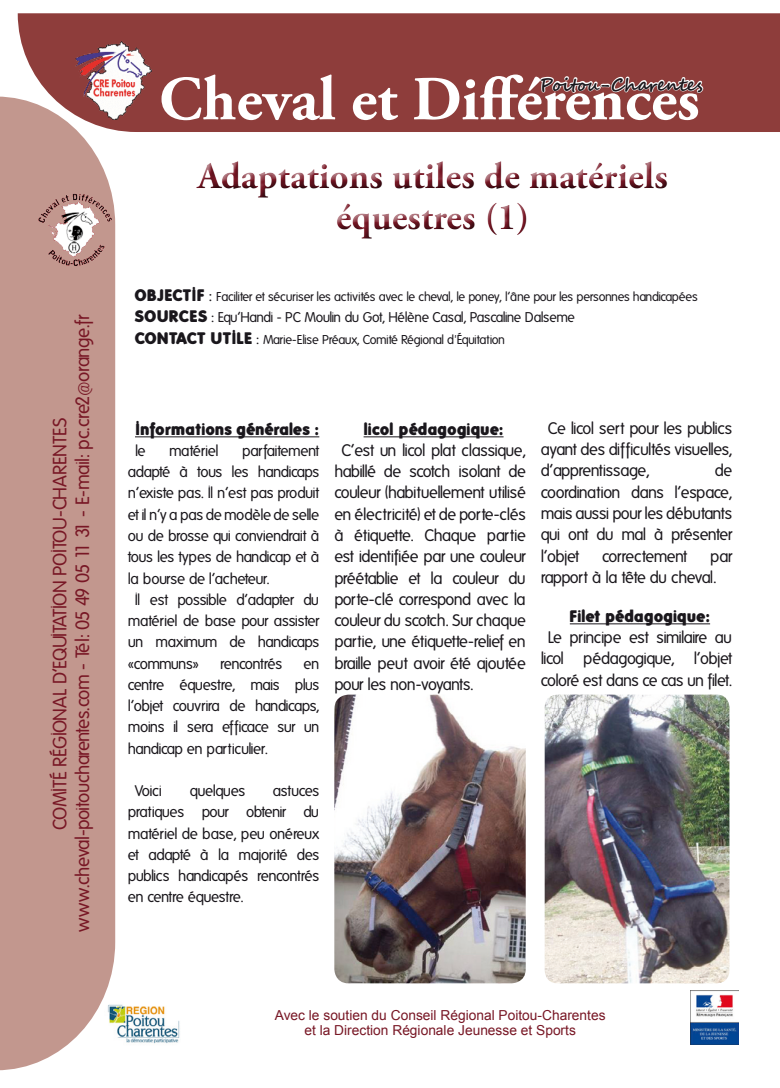
<style>
.page{position:relative;width:780px;height:1088px;background:#fff}
.page>*{position:absolute;margin:0;border:0;box-sizing:border-box;transform-origin:0 0}
.t1{font:700 62.5px "Adobe Garamond Pro";color:#fff}
.t2{font:700 37.5px/41.2px "Adobe Garamond Pro";color:#781725;text-align:center}
.t3{font:18.75px/22.5px "Folks";letter-spacing:-.035em;color:#781725;text-align:center}
.t4{font:700 17.5px "Segoe Script";color:#1a171c}
.t5{font:16.25px/21.2px "Folks";letter-spacing:-.035em;color:#1a171c;text-align:justify}
.t6{font:900 16.25px "Folks";letter-spacing:.02em;color:#1a171c}
.t7{font:900 16.25px "Folks";color:#1a171c}
.t8{font:15px/21.2px "Folks";letter-spacing:-.035em;color:#1a171c;text-align:justify}
.t9{font:13.75px/15.1px "Arial";color:#781725;text-align:center}
.t10{font:13.75px "Folks";letter-spacing:-.035em;color:#1a171c}
.t11{font:12.5px "Folks";letter-spacing:-.025em;color:#1a171c}
.s1{font-weight:900;font-size:16.25px}
.s2{font-size:16.25px}
.s3{font-size:15px}
</style>
<div class="page">
<div style="left:18px;top:13px;width:762px;height:119px;background:#8e3d3b"></div>
<div style="left:0;top:97px;width:115px;height:973px;background:#c2978e"></div>
<div style="left:189px;top:155px;width:487px;height:93px;background:#1a171c;opacity:.75"></div>
<hr style="left:135px;top:437px;width:184px;height:1px;background:#1a171c">
<hr style="left:363px;top:437px;width:140px;height:1px;background:#1a171c">
<hr style="left:569px;top:624px;width:141px;height:1px;background:#1a171c">
<svg style="left:538px;top:53px;width:166px;height:62px;background:#9c5553"></svg>
<img style="left:75px;top:41px;width:77px;height:78px">
<img style="left:104px;top:1002px;width:76px;height:43px">
<img style="left:690px;top:991px;width:48px;height:53px">
<img style="left:334px;top:694px;width:191px;height:289px">
<img style="left:544px;top:694px;width:185px;height:289px">
<img style="left:35px;top:185px;width:80px;height:86px">
<p class="t3" style="left:49px;top:932px;width:619px;rotate:-90deg">Comité Régionald’Equitation Poitou-Charentes www.cheval-poitoucharentes.com - Tél: 05 49 05 11 31 - E-mail: pc.cre2@orange.fr</p>
<h1 class="t1" style="left:159px;top:63px;width:542px">Cheval et Différences</h1>
<p class="t4" style="left:539px;top:70px;width:165px">Poitou-Charentes</p>
<h2 class="t2" style="left:197px;top:156px;width:471px">Adaptations utiles de matériels équestres (1)</h2>
<p class="t11" style="left:135px;top:290px;width:564px"><span class="s1">OBJECTIF</span> <span class="s2">:</span> Faciliter et sécuriser les activités avec le cheval, le poney, l’âne pour les personnes handicapées</p>
<p class="t10" style="left:135px;top:310px;width:441px"><span class="s1">SOURCES</span> <span class="s3">:</span> Equ’Handi - PC Moulin du Got, Hélène Casal, Pascaline Dalseme</p>
<p class="t11" style="left:135px;top:333px;width:371px"><span class="s1">CONTACT UTILE</span> <span class="s3">:</span> Marie-Elise Préaux, Comité Régional d'Équitation</p>
<p class="t7" style="left:135px;top:419px;width:186px">Informations générales :</p>
<p class="t8" style="left:135px;top:440px;width:12px">le</p>
<p class="t8" style="left:169px;top:440px;width:51px">matériel</p>
<p class="t8" style="left:242px;top:440px;width:79px">parfaitement</p>
<p class="t8" style="left:128px;top:462px;width:193px">adapté à tous les handicaps</p>
<p class="t8" style="left:128px;top:483px;width:193px">n’existe pas. Il n’est pas produit</p>
<p class="t8" style="left:128px;top:504px;width:193px">et il n’y a pas de modèle de selle</p>
<p class="t8" style="left:128px;top:525px;width:193px">ou de brosse qui conviendrait à</p>
<p class="t8" style="left:128px;top:547px;width:193px">tous les types de handicap et à</p>
<p class="t8" style="left:128px;top:568px;width:143px">la bourse de l’acheteur.</p>
<p class="t8" style="left:135px;top:589px;width:186px">Il est possible d’adapter du</p>
<p class="t8" style="left:128px;top:610px;width:193px">matériel de base pour assister</p>
<p class="t8" style="left:128px;top:632px;width:193px">un maximum de handicaps</p>
<p class="t8" style="left:128px;top:653px;width:73px">«communs»</p>
<p class="t8" style="left:220px;top:653px;width:64px">rencontrés</p>
<p class="t8" style="left:128px;top:653px;width:193px;text-indent:175px">en centre équestre, mais plus l’objet couvrira de handicaps, moins il sera efficace sur un handicap en particulier.</p>
<p class="t8" style="left:135px;top:780px;width:29px">Voici</p>
<p class="t8" style="left:190px;top:780px;width:57px">quelques</p>
<p class="t8" style="left:128px;top:780px;width:193px;text-indent:145px">astuces pratiques pour obtenir du matériel de base, peu onéreux et adapté à la majorité des publics handicapés rencontrés en centre équestre.</p>
<p class="t6" style="left:363px;top:419px;width:141px">licol pédagogique:</p>
<p class="t5" style="left:334px;top:440px;width:193px;text-indent:7px">C’est un licol plat classique, habillé de scotch isolant de couleur (habituellement utilisé en électricité) et de porte-clés à étiquette. Chaque partie est identifiée par une couleur préétablie et la couleur du porte-clé correspond avec la couleur du scotch. Sur chaque partie, une étiquette-relief en braille peut avoir été ajoutée pour les non-voyants.</p>
<p class="t5" style="left:540px;top:418px;width:193px;text-indent:7px">Ce licol sert pour les publics ayant des difficultés visuelles, d’apprentissage,</p>
<p class="t5" style="left:540px;top:460px;width:193px;text-indent:174px">de coordination dans l’espace, mais aussi pour les débutants qui ont du mal à présenter l’objet</p>
<p class="t5" style="left:602px;top:545px;width:87px">correctement</p>
<p class="t5" style="left:540px;top:545px;width:193px;text-indent:169px">par rapport à la tête du cheval.</p>
<p class="t6" style="left:569px;top:606px;width:142px">Filet pédagogique:</p>
<p class="t5" style="left:540px;top:627px;width:193px;text-align:center">Le principe est similaire au licol pédagogique, l’objet coloré est dans ce cas un filet.</p>
<p class="t9" style="left:275px;top:1007px;width:332px">Avec le soutien du Conseil Régional Poitou-Charentes et la Direction Régionale Jeunesse et Sports</p>
</div>
